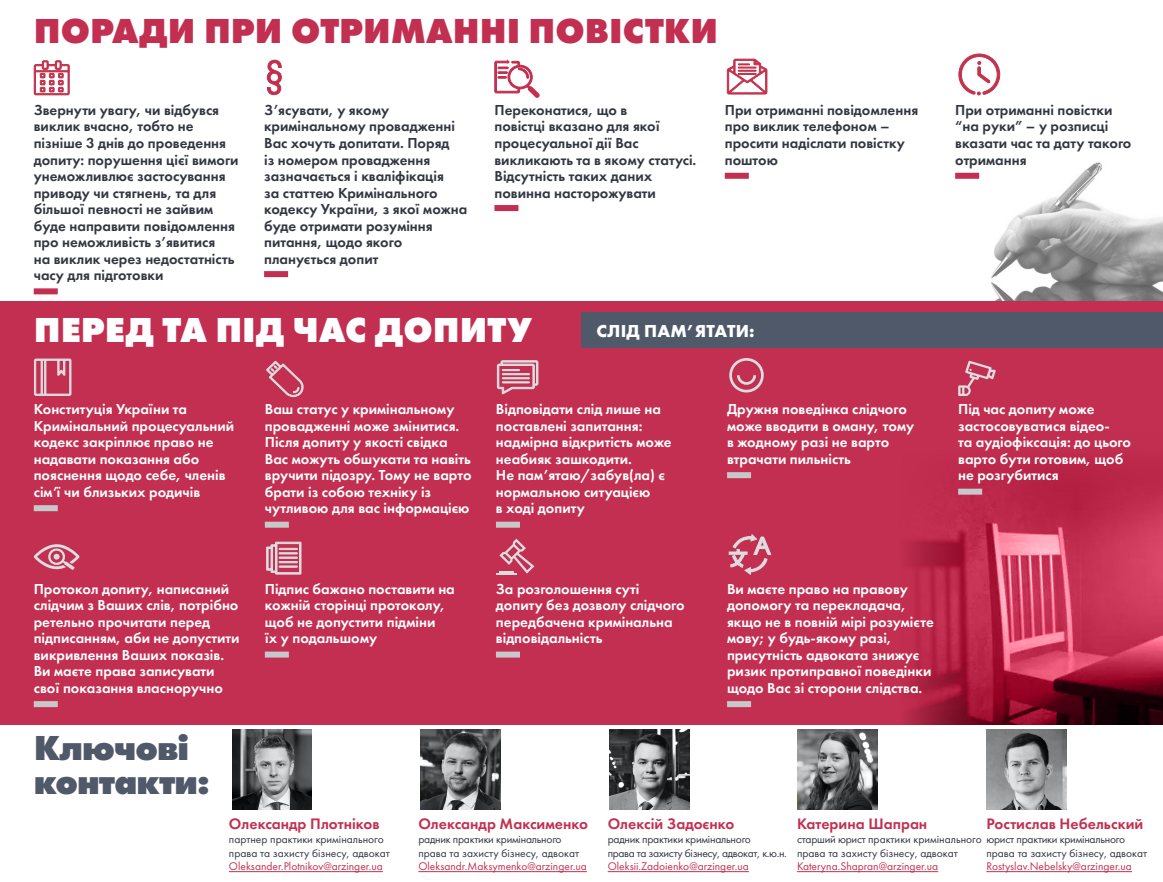
<style>
.page{position:relative;width:1163px;height:882px;background:#fff}
.page>*{position:absolute;margin:0;border:0;box-sizing:border-box;transform-origin:0 0}
.t1{font:800 36px "Futura PT";color:#c22f50}
.t2{font:800 36px "Futura PT";color:#fff}
.t3{font:800 36px/33px "Futura PT";letter-spacing:-.025em;color:#4f5969}
.t4{font:700 18px "Futura PT";letter-spacing:.01em;color:#fff}
.t5{font:600 15.75px "Futura PT";color:#c22f50}
.t6{font:600 15px/16.5px "Futura PT";color:#fff}
.t7{font:600 15px/16.5px "Futura PT";color:#323640}
.t8{font:11.55px/13.9px "Futura PT";color:#323640}
.t9{font:11.55px "Futura PT";color:#c22f50}
.t10{font:11.55px "Futura PT";letter-spacing:-.02em;color:#323640}
.t11{font:11.55px "Futura PT";letter-spacing:-.03em;color:#323640}
.s1{color:#c22f50}
</style>
<div class="page">
<img style="left:955px;top:162px;width:207px;height:139px">
<div style="left:0;top:301px;width:1162px;height:423px;background:#c22f50"></div>
<img style="left:907px;top:467px;width:255px;height:257px">
<hr style="left:229px;top:871px;width:154px;height:1px;background:#c22f50">
<hr style="left:418px;top:871px;width:169px;height:1px;background:#c22f50">
<hr style="left:607px;top:871px;width:142px;height:1px;background:#c22f50">
<hr style="left:797px;top:871px;width:141px;height:1px;background:#c22f50">
<hr style="left:986px;top:871px;width:146px;height:1px;background:#c22f50">
<img style="left:232px;top:729px;width:80px;height:80px">
<img style="left:420px;top:729px;width:80px;height:80px">
<img style="left:609px;top:729px;width:80px;height:80px">
<img style="left:797px;top:729px;width:80px;height:80px">
<img style="left:986px;top:729px;width:80px;height:80px">
<div style="left:34px;top:505px;width:24px;height:6px;background:#c7c8ca"></div>
<div style="left:265px;top:521px;width:24px;height:6px;background:#c7c8ca"></div>
<div style="left:496px;top:521px;width:24px;height:6px;background:#c7c8ca"></div>
<div style="left:727px;top:472px;width:24px;height:6px;background:#c7c8ca"></div>
<div style="left:958px;top:488px;width:24px;height:6px;background:#c7c8ca"></div>
<div style="left:34px;top:701px;width:24px;height:6px;background:#c7c8ca"></div>
<div style="left:265px;top:651px;width:24px;height:6px;background:#c7c8ca"></div>
<div style="left:496px;top:651px;width:24px;height:6px;background:#c7c8ca"></div>
<div style="left:727px;top:701px;width:24px;height:6px;background:#c7c8ca"></div>
<div style="left:34px;top:288px;width:24px;height:6px;background:#c22f50"></div>
<div style="left:264px;top:271px;width:24px;height:6px;background:#c22f50"></div>
<div style="left:494px;top:205px;width:24px;height:6px;background:#c22f50"></div>
<div style="left:724px;top:173px;width:24px;height:6px;background:#c22f50"></div>
<div style="left:955px;top:173px;width:24px;height:6px;background:#c22f50"></div>
<div style="left:581px;top:312px;width:581px;height:36px;background:#4f5969"></div>
<svg style="left:33px;top:60px;width:37px;height:36px"></svg>
<svg style="left:494px;top:59px;width:46px;height:39px"></svg>
<svg style="left:726px;top:58px;width:42px;height:37px"></svg>
<svg style="left:958px;top:53px;width:42px;height:42px"></svg>
<svg style="left:34px;top:358px;width:38px;height:38px"></svg>
<svg style="left:266px;top:360px;width:38px;height:37px"></svg>
<svg style="left:496px;top:360px;width:43px;height:35px"></svg>
<svg style="left:958px;top:361px;width:37px;height:35px"></svg>
<hr style="left:497px;top:573px;width:20px;height:2px;background:#dcdddf">
<svg style="left:499px;top:538px;width:35px;height:35px"></svg>
<svg style="left:266px;top:541px;width:36px;height:34px"></svg>
<svg style="left:34px;top:544px;width:46px;height:25px"></svg>
<svg style="left:729px;top:358px;width:35px;height:35px"></svg>
<svg style="left:728px;top:534px;width:44px;height:41px"></svg>
<svg style="left:266px;top:59px;width:16px;height:36px"></svg>
<p class="t1" style="left:34px;top:8px;width:686px">ПОРАДИ ПРИ ОТРИМАННІ ПОВІСТКИ</p>
<p class="t7" style="left:34px;top:101px;width:206px">Звернути увагу, чи відбувся виклик вчасно, тобто не пізніше 3 днів до проведення допиту: порушення цієї вимоги унеможливлює застосування приводу чи стягнень, та для більшої певності не зайвим буде направити повідомлення про неможливість з’явитися<br>на виклик через недостатність часу для підготовки</p>
<p class="t7" style="left:264px;top:101px;width:205px">З’ясувати, у якому кримінальному провадженні<br>Вас хочуть допитати. Поряд<br>із номером провадження зазначається і кваліфікація<br>за статтею Кримінального кодексу України, з якої можна буде отримати розуміння питання, щодо якого планується допит</p>
<p class="t7" style="left:494px;top:101px;width:203px">Переконатися, що в<br>повістці вказано для якої процесуальної дії Вас викликають та в якому статусі.<br>Відсутність таких даних повинна насторожувати</p>
<p class="t7" style="left:724px;top:101px;width:195px">При отриманні повідомлення про виклик телефоном – просити надіслати повістку поштою</p>
<p class="t7" style="left:955px;top:101px;width:178px">При отриманні повістки “на руки” – у розписці вказати час та дату такого отримання</p>
<p class="t2" style="left:34px;top:307px;width:500px">ПЕРЕД ТА ПІД ЧАС ДОПИТУ</p>
<p class="t4" style="left:596px;top:319px;width:159px">СЛІД ПАМ’ЯТАТИ:</p>
<p class="t6" style="left:34px;top:401px;width:202px">Конституція України та<br>Кримінальний процесуальний кодекс закріплює право не надавати показання або пояснення щодо себе, членів сім’ї чи близьких родичів</p>
<p class="t6" style="left:265px;top:401px;width:208px">Ваш статус у кримінальному провадженні може змінитися.<br>Після допиту у якості свідка<br>Вас можуть обшукати та навіть вручити підозру. Тому не варто брати із собою техніку із чутливою для вас інформацією</p>
<p class="t6" style="left:496px;top:401px;width:177px">Відповідати слід лише на поставлені запитання: надмірна відкритість може неабияк зашкодити.<br>Не пам’ятаю/забув(ла) є нормальною ситуацією<br>в ході допиту</p>
<p class="t6" style="left:727px;top:401px;width:189px">Дружня поведінка слідчого може вводити в оману, тому в жодному разі не варто втрачати пильність</p>
<p class="t6" style="left:958px;top:401px;width:174px">Під час допиту може застосовуватися відео-<br>та аудіофіксація: до цього варто бути готовим, щоб не розгубитися</p>
<p class="t6" style="left:34px;top:580px;width:207px">Протокол допиту, написаний слідчим з Ваших слів, потрібно ретельно прочитати перед підписанням, аби не допустити викривлення Ваших показів.<br>Ви маєте права записувати свої показання власноручно</p>
<p class="t6" style="left:265px;top:580px;width:191px">Підпис бажано поставити на кожній сторінці протоколу, щоб не допустити підміни<br>їх у подальшому</p>
<p class="t6" style="left:496px;top:580px;width:190px">За розголошення суті допиту без дозволу слідчого передбачена кримінальна відповідальність</p>
<p class="t6" style="left:727px;top:580px;width:208px">Ви маєте право на правову допомогу та перекладача, якщо не в повній мірі розумієте мову; у будь-якому разі, присутність адвоката знижує ризик протиправної поведінки щодо Вас зі сторони слідства.</p>
<p class="t3" style="left:34px;top:731px;width:178px">Ключові контакти:</p>
<p class="t5" style="left:229px;top:813px;width:152px">Олександр Плотніков</p>
<p class="t8" style="left:229px;top:831px;width:162px">партнер практики кримінального права та захисту бізнесу, адвокат<br><span class="s1">Oleksander.Plotnikov@arzinger.ua</span></p>
<p class="t5" style="left:418px;top:813px;width:171px">Олександр Максименко</p>
<p class="t8" style="left:418px;top:831px;width:170px">радник практики кримінального права та захисту бізнесу, адвокат<br><span class="s1">Oleksandr.Maksymenko@arzinger.ua</span></p>
<p class="t5" style="left:607px;top:813px;width:128px">Олексій Задоєнко</p>
<p class="t10" style="left:607px;top:831px;width:145px">радник практики кримінального</p>
<p class="t11" style="left:607px;top:845px;width:181px">права та захисту бізнесу, адвокат, к.ю.н.</p>
<p class="t9" style="left:607px;top:859px;width:143px">Oleksii.Zadoienko@arzinger.ua</p>
<p class="t5" style="left:986px;top:813px;width:158px">Ростислав Небельский</p>
<p class="t8" style="left:986px;top:845px;width:162px">права та захисту бізнесу, адвокат</p>
<p class="t9" style="left:986px;top:859px;width:147px">Rostyslav.Nebelsky@arzinger.ua</p>
<p class="t5" style="left:797px;top:813px;width:132px">Катерина Шапран</p>
<p class="t10" style="left:797px;top:831px;width:330px">старший юрист практики кримінального юрист практики кримінального</p>
<p class="t8" style="left:797px;top:845px;width:162px">права та захисту бізнесу, адвокат</p>
<p class="t9" style="left:797px;top:859px;width:143px">Kateryna.Shapran@arzinger.ua</p>
</div>
